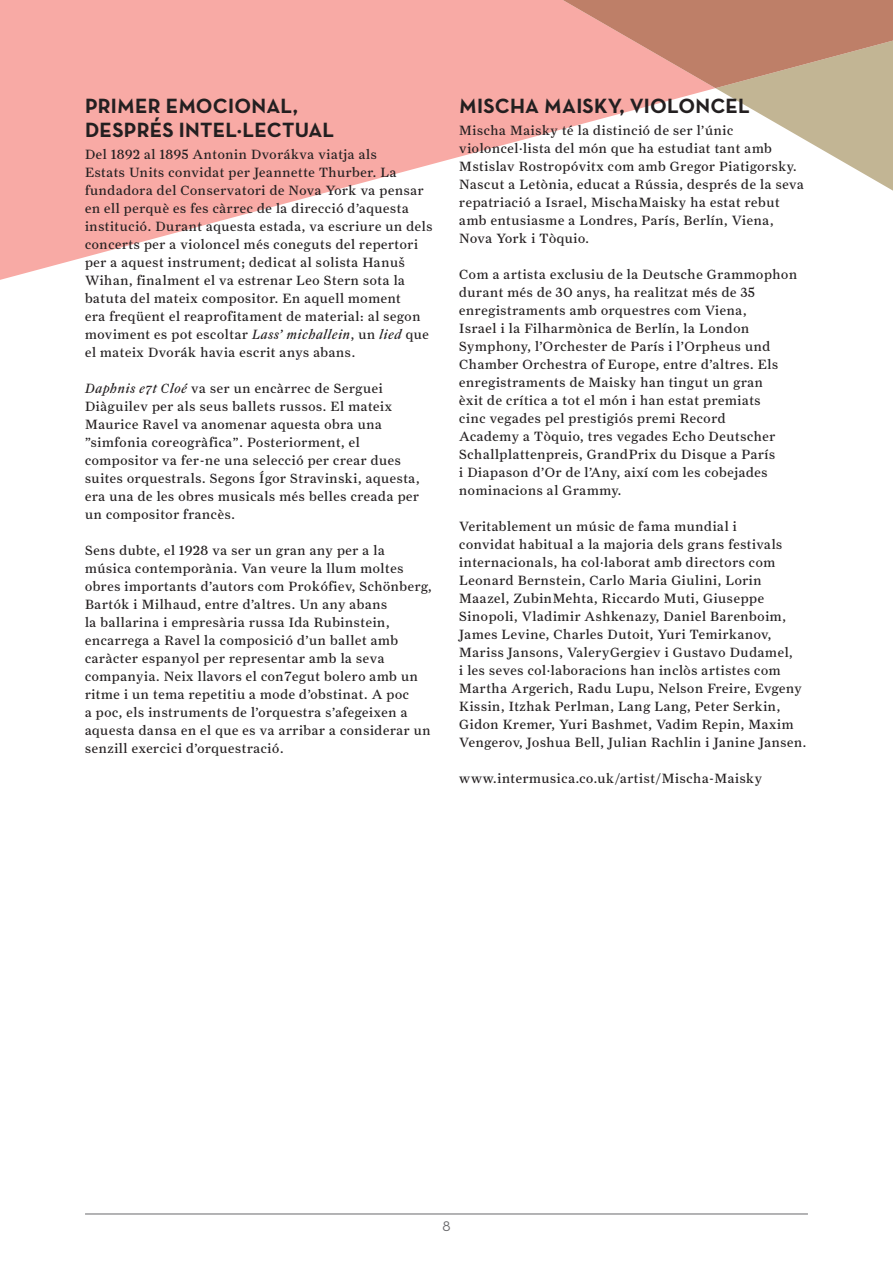
<style>
.page{position:relative;width:893px;height:1263px;background:#fff}
.page>*{position:absolute;margin:0;border:0;box-sizing:border-box;transform-origin:0 0}
.t1{font:21px/24px "Neutra Text Bold Alt";letter-spacing:.01em;color:#231f20}
.t2{font:14.25px "Neutra Text Book Alt";color:#69696c}
.t3{font:13.5px/18px "Farnham Text Regular LF";letter-spacing:.05em;color:#231f20}
.s1{font-family:"Farnham Text";font-style:italic}
.s2{font-family:"Farnham Text Regular Ital LF"}
</style>
<div class="page">
<svg style="left:0;top:0;width:563px;height:280px;fill:#f8aaa5"></svg>
<svg style="left:563px;top:0;width:330px;height:191px"></svg>
<hr style="left:85px;top:1214px;width:723px;height:1px;background:#69696c">
<h1 class="t1" style="left:85px;top:93px;width:251px">PRIMER EMOCIONAL,<br>DESPRÉS INTEL·LECTUAL</h1>
<p class="t3" style="left:85px;top:145px;width:349px">Del 1892 al 1895 Antonin Dvorákva viatja als<br>Estats Units convidat per Jeannette Thurber. La fundadora del Conservatori de Nova York va pensar en ell perquè es fes càrrec de la direcció d’aquesta institució. Durant aquesta estada, va escriure un dels concerts per a violoncel més coneguts del repertori per a aquest instrument; dedicat al solista Hanuš Wihan, finalment el va estrenar Leo Stern sota la batuta del mateix compositor. En aquell moment<br>era freqüent el reaprofitament de material: al segon moviment es pot escoltar <span class="s1">Lass’ michallein</span>, un <span class="s2">lied</span> que el mateix Dvorák havia escrit anys abans.</p>
<p class="t3" style="left:85px;top:379px;width:336px"><span class="s1">Daphnis e7t Cloé</span> va ser un encàrrec de Serguei Diàguilev per als seus ballets russos. El mateix Maurice Ravel va anomenar aquesta obra una ”simfonia coreogràfica”. Posteriorment, el compositor va fer-ne una selecció per crear dues suites orquestrals. Segons Ígor Stravinski, aquesta, era una de les obres musicals més belles creada per un compositor francès.</p>
<p class="t3" style="left:85px;top:541px;width:348px">Sens dubte, el 1928 va ser un gran any per a la música contemporània. Van veure la llum moltes obres importants d’autors com Prokófiev, Schönberg, Bartók i Milhaud, entre d’altres. Un any abans<br>la ballarina i empresària russa Ida Rubinstein, encarrega a Ravel la composició d’un ballet amb caràcter espanyol per representar amb la seva companyia. Neix llavors el con7egut bolero amb un ritme i un tema repetitiu a mode d’obstinat. A poc<br>a poc, els instruments de l’orquestra s’afegeixen a aquesta dansa en el que es va arribar a considerar un senzill exercici d’orquestració.</p>
<h1 class="t1" style="left:459px;top:93px;width:292px">MISCHA MAISKY, VIOLONCEL</h1>
<p class="t3" style="left:459px;top:121px;width:346px">Mischa Maisky té la distinció de ser l’únic violoncel·lista del món que ha estudiat tant amb Mstislav Rostropóvitx com amb Gregor Piatigorsky.<br>Nascut a Letònia, educat a Rússia, després de la seva repatriació a Israel, MischaMaisky ha estat rebut amb entusiasme a Londres, París, Berlín, Viena, Nova York i Tòquio.</p>
<p class="t3" style="left:459px;top:265px;width:339px">Com a artista exclusiu de la Deutsche Grammophon durant més de 30 anys, ha realitzat més de 35 enregistraments amb orquestres com Viena,<br>Israel i la Filharmònica de Berlín, la London Symphony, l’Orchester de París i l’Orpheus und Chamber Orchestra of Europe, entre d’altres. Els enregistraments de Maisky han tingut un gran<br>èxit de crítica a tot el món i han estat premiats<br>cinc vegades pel prestigiós premi Record<br>Academy a Tòquio, tres vegades Echo Deutscher Schallplattenpreis, GrandPrix du Disque a París<br>i Diapason d’Or de l’Any, així com les cobejades nominacions al Grammy.</p>
<p class="t3" style="left:459px;top:517px;width:349px">Veritablement un músic de fama mundial i<br>convidat habitual a la majoria dels grans festivals internacionals, ha col·laborat amb directors com Leonard Bernstein, Carlo Maria Giulini, Lorin Maazel, ZubinMehta, Riccardo Muti, Giuseppe Sinopoli, Vladimir Ashkenazy, Daniel Barenboim, James Levine, Charles Dutoit, Yuri Temirkanov, Mariss Jansons, ValeryGergiev i Gustavo Dudamel,<br>i les seves col·laboracions han inclòs artistes com Martha Argerich, Radu Lupu, Nelson Freire, Evgeny Kissin, Itzhak Perlman, Lang Lang, Peter Serkin, Gidon Kremer, Yuri Bashmet, Vadim Repin, Maxim Vengerov, Joshua Bell, Julian Rachlin i Janine Jansen.</p>
<p class="t3" style="left:459px;top:769px;width:304px">www.intermusica.co.uk/artist/Mischa-Maisky</p>
<p class="t2" style="left:442px;top:1217px;width:10px">8</p>
</div>
